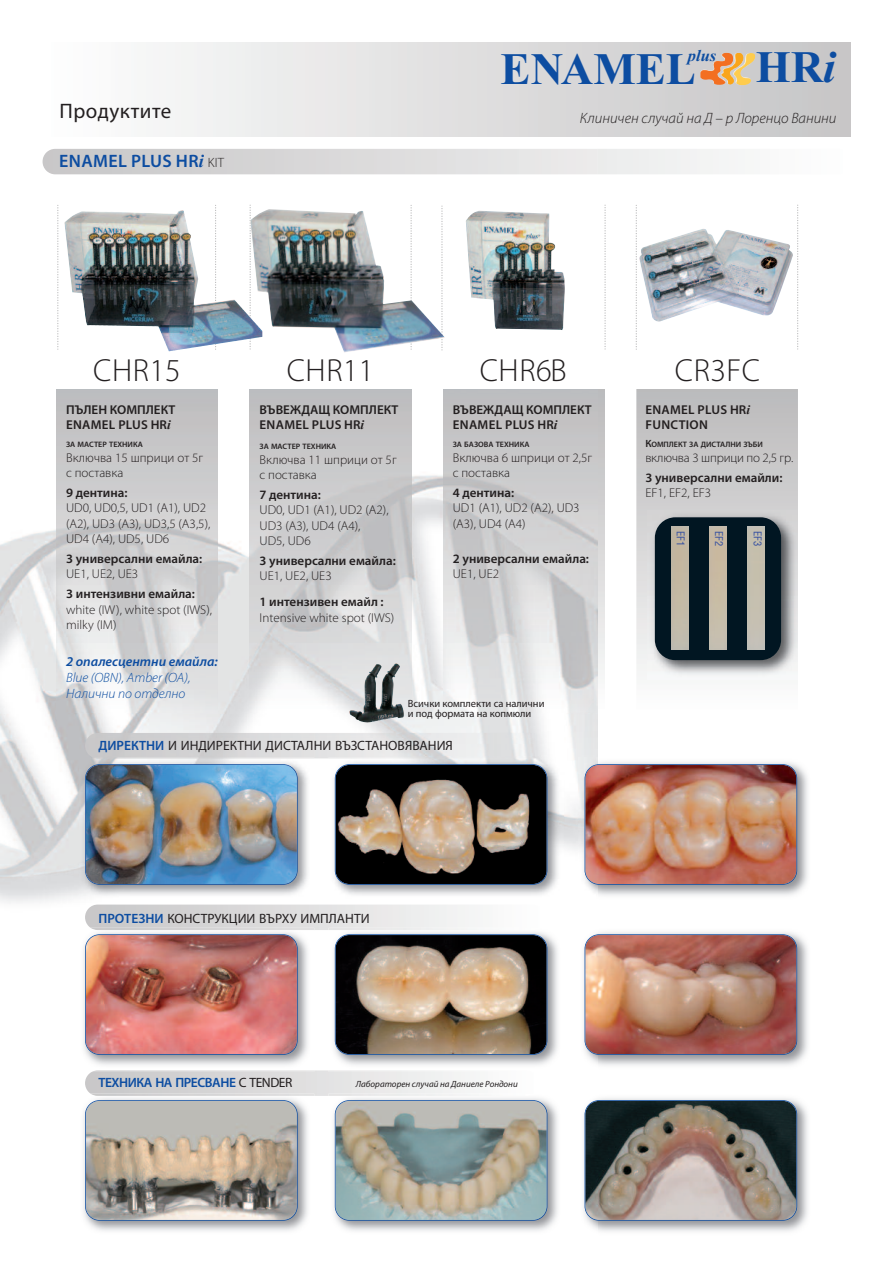
<style>
.page{position:relative;width:893px;height:1263px;background:#fff}
.page>*{position:absolute;margin:0;border:0;box-sizing:border-box;transform-origin:0 0}
.t1{font:700 45px "Times New Roman";color:#0d4da1}
.t2{font:300 32.1px "Myriad Pro";letter-spacing:.015em;color:#231f20}
.t3{font:21px "Myriad Pro";color:#231f20}
.t4{font:600 18px "Myriad Pro";letter-spacing:.02em;color:#0d4da1}
.t5{font:italic 700 16.5px "Times New Roman";color:#0d4da1}
.t6{font:italic 300 15px "Myriad Pro";color:#231f20}
.t7{font:13.5px "Myriad Pro";color:#231f20}
.t8{font:italic 300 13.5px/16.2px "Myriad Pro";color:#0d4da1}
.t9{font:600 13.5px "Myriad Pro";letter-spacing:-.035em;color:#0d4da1}
.t10{font:italic 600 13.5px "Myriad Pro";color:#0d4da1}
.t11{font:300 12.9px/15.5px "Myriad Pro";color:#231f20}
.t12{font:600 12.9px/15.5px "Myriad Pro";color:#231f20}
.t13{font:600 12.9px/15.5px "Myriad Pro";letter-spacing:.02em;color:#231f20}
.t14{font:10.5px/10.5px "Myriad Pro";color:#231f20}
.t15{font:condensed 10.5px "Helvetica LT Std";color:#324ea1}
.t16{font:italic 9px "Myriad Pro";color:#231f20}
.t17{font:600 7.8px "Myriad Pro";color:#231f20}
.s1{font-family:"Times New Roman";font-weight:700;font-style:italic}
.s2{font-weight:300;font-size:13.5px;color:#231f20}
.s3{font-style:italic}
.s4{font-weight:600;color:#0d4da1}
.s5{font-size:10.5px}
.s6{font-weight:400;color:#231f20}
</style>
<div class="page">
<img style="left:0;top:42px;width:598px;height:861px">
<svg style="left:797px;top:205px;width:1px;height:145px"></svg>
<img style="left:79px;top:758px;width:235px;height:144px">
<img style="left:86px;top:765px;width:211px;height:119px;border-radius:14px">
<div style="left:85px;top:764px;width:213px;height:121px;border:2px solid #0d4da1;border-radius:15px"></div>
<img style="left:328px;top:758px;width:236px;height:144px">
<img style="left:336px;top:765px;width:211px;height:119px;border-radius:14px">
<div style="left:335px;top:764px;width:212px;height:121px;border:2px solid #0d4da1;border-radius:15px"></div>
<img style="left:578px;top:758px;width:230px;height:144px">
<img style="left:585px;top:765px;width:211px;height:119px;border-radius:14px">
<div style="left:585px;top:764px;width:212px;height:121px;border:2px solid #0d4da1;border-radius:15px"></div>
<img style="left:83px;top:932px;width:225px;height:133px">
<img style="left:86px;top:935px;width:211px;height:119px;border-radius:14px">
<div style="left:85px;top:934px;width:213px;height:121px;border:2px solid #0d4da1;border-radius:15px"></div>
<img style="left:334px;top:932px;width:224px;height:133px">
<img style="left:336px;top:935px;width:211px;height:119px;border-radius:14px">
<div style="left:335px;top:934px;width:212px;height:121px;border:2px solid #0d4da1;border-radius:15px"></div>
<img style="left:584px;top:932px;width:224px;height:134px">
<img style="left:585px;top:935px;width:211px;height:119px;border-radius:14px">
<div style="left:585px;top:934px;width:212px;height:121px;border:2px solid #0d4da1;border-radius:15px"></div>
<img style="left:85px;top:733px;width:459px;height:25px">
<img style="left:93px;top:758px;width:221px;height:1px">
<img style="left:328px;top:758px;width:208px;height:1px">
<img style="left:91px;top:928px;width:223px;height:2px">
<img style="left:83px;top:1098px;width:225px;height:133px">
<img style="left:86px;top:1101px;width:211px;height:119px;border-radius:14px">
<div style="left:85px;top:1100px;width:213px;height:121px;border:2px solid #0d4da1;border-radius:15px"></div>
<img style="left:334px;top:1098px;width:224px;height:133px">
<img style="left:336px;top:1101px;width:211px;height:119px;border-radius:14px">
<div style="left:335px;top:1100px;width:212px;height:121px;border:2px solid #0d4da1;border-radius:15px"></div>
<img style="left:584px;top:1098px;width:224px;height:134px">
<img style="left:586px;top:1101px;width:210px;height:119px;border-radius:14px">
<div style="left:585px;top:1100px;width:212px;height:121px;border:2px solid #0d4da1;border-radius:15px"></div>
<img style="left:90px;top:1093px;width:224px;height:3px">
<div style="left:43px;top:43px;width:807px;height:93px;background:linear-gradient(to right,#fdfdfd,#c6c4c5)"></div>
<img style="left:700px;top:53px;width:55px;height:32px">
<img style="left:43px;top:149px;width:12px;height:25px">
<img style="left:215px;top:205px;width:1px;height:145px">
<img style="left:57px;top:205px;width:1px;height:145px">
<img style="left:56px;top:389px;width:162px;height:323px">
<img style="left:250px;top:389px;width:161px;height:323px">
<img style="left:250px;top:209px;width:195px;height:143px">
<img style="left:443px;top:389px;width:162px;height:323px">
<img style="left:466px;top:211px;width:99px;height:119px">
<svg style="left:604px;top:205px;width:2px;height:145px"></svg>
<img style="left:636px;top:389px;width:162px;height:286px">
<img style="left:639px;top:229px;width:154px;height:93px">
<svg style="left:636px;top:205px;width:1px;height:145px"></svg>
<img style="left:349px;top:670px;width:23px;height:43px">
<img style="left:64px;top:210px;width:127px;height:35px">
<img style="left:648px;top:510px;width:150px;height:167px">
<div style="left:655px;top:517px;width:126px;height:143px;background:#011622;border-radius:20px"></div>
<img style="left:671px;top:526px;width:17px;height:124px">
<img style="left:710px;top:526px;width:17px;height:124px">
<img style="left:748px;top:526px;width:17px;height:124px">
<h3 class="t3" style="left:60px;top:103px;width:113px">ПРОДУКТИТЕ</h3>
<h3 class="t4" style="left:59px;top:154px;width:166px">ENAMEL PLUS HR<span class="s1">i</span> <span class="s2">KIT</span></h3>
<p class="t5" style="left:688px;top:50px;width:30px">plus</p>
<h1 class="t1" style="left:501px;top:54px;width:197px">ENAMEL</h1>
<h1 class="t1" style="left:756px;top:53px;width:81px">HR<span class="s3">i</span></h1>
<p class="t6" style="left:580px;top:112px;width:258px">Клиничен случай на Д – р Лоренцо Ванини</p>
<h2 class="t2" style="left:93px;top:358px;width:89px">CHR15</h2>
<h2 class="t2" style="left:287px;top:358px;width:89px">CHR11</h2>
<h2 class="t2" style="left:480px;top:358px;width:88px">CHR6B</h2>
<p class="t12" style="left:66px;top:402px;width:111px">ПЪЛЕН КОМПЛЕКТ<br>ENAMEL PLUS HR<span class="s1">i</span></p>
<p class="t17" style="left:66px;top:441px;width:78px">ЗА МАСТЕР ТЕХНИКА</p>
<p class="t11" style="left:66px;top:451px;width:139px;line-height:15px">ВКЛЮЧВА 15 ШПРИЦИ ОТ 5Г<br>С ПОСТАВКА</p>
<p class="t12" style="left:66px;top:486px;width:63px">9 ДЕНТИНА:</p>
<p class="t11" style="left:66px;top:501px;width:146px">UD0, UD0,5, UD1 (A1), UD2 (A2), UD3 (A3), UD3,5 (A3,5),<br>UD4 (A4), UD5, UD6</p>
<p class="t12" style="left:66px;top:552px;width:138px">3 УНИВЕРСАЛНИ ЕМАЙЛА:</p>
<p class="t11" style="left:66px;top:567px;width:74px">UE1, UE2, UE3</p>
<p class="t12" style="left:66px;top:587px;width:130px">3 ИНТЕНЗИВНИ ЕМАЙЛА:</p>
<p class="t11" style="left:66px;top:603px;width:148px">WHITE (IW), WHITE SPOT (IWS),<br>MILKY (IM)</p>
<p class="t10" style="left:66px;top:656px;width:153px">2 опалесцентни емайла:</p>
<p class="t8" style="left:66px;top:670px;width:126px">Blue (OBN), Amber (OA),<br>Налични по отделно</p>
<p class="t12" style="left:259px;top:402px;width:140px">ВЪВЕЖДАЩ КОМПЛЕКТ<br>ENAMEL PLUS HR<span class="s1">i</span></p>
<p class="t17" style="left:259px;top:443px;width:78px">ЗА МАСТЕР ТЕХНИКА</p>
<p class="t11" style="left:259px;top:453px;width:139px;line-height:15px">ВКЛЮЧВА 11 ШПРИЦИ ОТ 5Г<br>С ПОСТАВКА</p>
<p class="t12" style="left:259px;top:488px;width:63px">7 ДЕНТИНА:</p>
<p class="t11" style="left:259px;top:503px;width:131px">UD0, UD1 (A1), UD2 (A2),<br>UD3 (A3), UD4 (A4),<br>UD5, UD6</p>
<p class="t12" style="left:259px;top:554px;width:138px">3 УНИВЕРСАЛНИ ЕМАЙЛА:</p>
<p class="t11" style="left:259px;top:569px;width:74px">UE1, UE2, UE3</p>
<p class="t12" style="left:259px;top:595px;width:126px">1 ИНТЕНЗИВЕН ЕМАЙЛ :</p>
<p class="t11" style="left:259px;top:610px;width:136px">INTENSIVE WHITE SPOT (IWS)</p>
<p class="t12" style="left:453px;top:402px;width:140px">ВЪВЕЖДАЩ КОМПЛЕКТ<br>ENAMEL PLUS HR<span class="s1">i</span></p>
<p class="t17" style="left:453px;top:442px;width:78px">ЗА БАЗОВА ТЕХНИКА</p>
<p class="t11" style="left:453px;top:451px;width:141px;line-height:15px">ВКЛЮЧВА 6 ШПРИЦИ ОТ 2,5Г<br>С ПОСТАВКА</p>
<p class="t12" style="left:453px;top:486px;width:63px">4 ДЕНТИНА:</p>
<p class="t11" style="left:453px;top:501px;width:128px">UD1 (A1), UD2 (A2), UD3 (A3), UD4 (A4)</p>
<p class="t12" style="left:453px;top:552px;width:138px">2 УНИВЕРСАЛНИ ЕМАЙЛА:</p>
<p class="t11" style="left:453px;top:567px;width:48px">UE1, UE2</p>
<p class="t14" style="left:408px;top:699px;width:138px">ВСИЧКИ КОМПЛЕКТИ СА НАЛИЧНИ<br>И ПОД ФОРМАТА НА КОПМЮЛИ</p>
<p class="t7" style="left:98px;top:740px;width:356px"><span class="s4">ДИРЕКТНИ</span> И ИНДИРЕКТНИ ДИСТАЛНИ ВЪЗСТАНОВЯВАНИЯ</p>
<h2 class="t2" style="left:675px;top:358px;width:87px">CR3FC</h2>
<p class="t13" style="left:645px;top:402px;width:106px">ENAMEL PLUS HR<span class="s1">i<br></span>FUNCTION</p>
<p class="t17" style="left:645px;top:442px;width:119px"><span class="s5">К</span>ОМПЛЕКТ ЗА ДИСТАЛНИ ЗЪБИ</p>
<p class="t11" style="left:645px;top:451px;width:150px">ВКЛЮЧВА 3 ШПРИЦИ ПО 2,5 ГР.</p>
<p class="t12" style="left:645px;top:471px;width:139px">3 УНИВЕРСАЛНИ ЕМАЙЛИ:</p>
<p class="t11" style="left:645px;top:486px;width:67px">ЕF1, ЕF2, ЕF3</p>
<p class="t15" style="left:685px;top:531px;width:17px;rotate:90deg">EF1</p>
<p class="t15" style="left:723px;top:531px;width:17px;rotate:90deg">EF2</p>
<p class="t15" style="left:762px;top:531px;width:17px;rotate:90deg">EF3</p>
<p class="t7" style="left:98px;top:913px;width:273px"><span class="s4">ПРОТЕЗНИ</span> КОНСТРУКЦИИ ВЪРХУ ИМПЛАНТИ</p>
<p class="t9" style="left:98px;top:1078px;width:195px">TЕХНИКА НА ПРЕСВАНЕ <span class="s6">С TENDER</span></p>
<p class="t16" style="left:356px;top:1081px;width:163px">Лабораторен случай на Даниеле Рондони</p>
</div>
